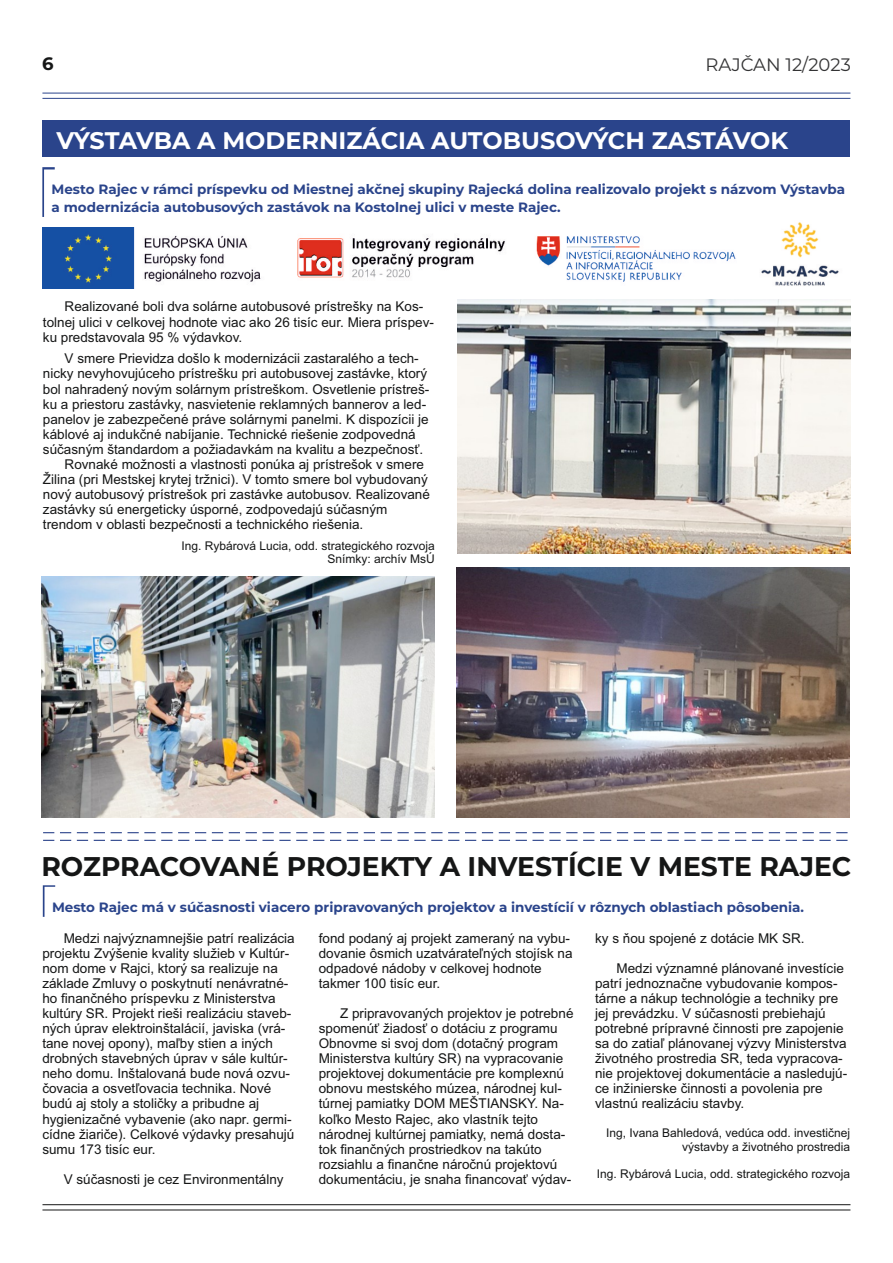
<style>
.page{position:relative;width:893px;height:1263px;background:#fff}
.page>*{position:absolute;margin:0;border:0;box-sizing:border-box;transform-origin:0 0}
.t1{font:700 27px "Montserrat";color:#151616}
.t2{font:700 24px "Montserrat";color:#fff}
.t3{font:18px "Montserrat";color:#343435}
.t4{font:700 18px "Montserrat";color:#151616}
.t5{font:13.5px/15.1px "Arial";color:#151616}
.t6{font:700 13.5px/18.6px "Montserrat";color:#2a448b}
.t7{font:12px/13.4px "Arial";color:#151616;text-align:right}
</style>
<div class="page">
<hr style="left:42px;top:93px;width:808px;height:1px;background:#2a448b">
<hr style="left:42px;top:98px;width:808px;height:1px;background:#2a448b">
<hr style="left:42px;top:1209px;width:808px;height:1px;background:#151616">
<hr style="left:42px;top:1204px;width:808px;height:1px;background:#151616">
<div style="left:42px;top:120px;width:808px;height:36px;background:#2a448b"></div>
<svg style="left:43px;top:840px;width:805px;height:1px"></svg>
<svg style="left:43px;top:832px;width:805px;height:1px"></svg>
<svg style="left:42px;top:167px;width:13px;height:50px"></svg>
<svg style="left:43px;top:885px;width:12px;height:32px"></svg>
<img style="left:457px;top:567px;width:393px;height:251px">
<img style="left:536px;top:236px;width:200px;height:46px">
<img style="left:297px;top:238px;width:208px;height:40px">
<img style="left:43px;top:228px;width:218px;height:60px">
<img style="left:761px;top:222px;width:78px;height:64px">
<img style="left:41px;top:577px;width:394px;height:240px">
<img style="left:457px;top:299px;width:393px;height:254px">
<h3 class="t4" style="left:42px;top:53px;width:13px">6</h3>
<h3 class="t3" style="left:705px;top:53px;width:147px">RAJČAN 12/2023</h3>
<h2 class="t2" style="left:56px;top:125px;width:733px">VÝSTAVBA A MODERNIZÁCIA AUTOBUSOVÝCH ZASTÁVOK</h2>
<p class="t6" style="left:52px;top:180px;width:795px">Mesto Rajec v rámci príspevku od Miestnej akčnej skupiny Rajecká dolina realizovalo projekt s názvom Výstavba a modernizácia autobusových zastávok na Kostolnej ulici v meste Rajec.</p>
<p class="t5" style="left:43px;top:300px;width:392px;text-indent:22px">Realizované boli dva solárne autobusové prístrešky na Kos&shy;tolnej ulici v celkovej hodnote viac ako 26 tisíc eur. Miera príspev&shy;ku predstavovala 95 % výdavkov.</p>
<p class="t5" style="left:65px;top:352px;width:356px">V smere Prievidza došlo k modernizácii zastaralého a tech-</p>
<p class="t5" style="left:43px;top:367px;width:386px">nicky nevyhovujúceho prístrešku pri autobusovej zastávke, ktorý</p>
<p class="t5" style="left:43px;top:382px;width:388px">bol nahradený novým solárnym prístreškom. Osvetlenie prístreš-</p>
<p class="t5" style="left:43px;top:398px;width:385px">ku a priestoru zastávky, nasvietenie reklamných bannerov a led-</p>
<p class="t5" style="left:43px;top:413px;width:387px">panelov je zabezpečené práve solárnymi panelmi. K dispozícii je</p>
<p class="t5" style="left:43px;top:428px;width:374px">káblové aj indukčné nabíjanie. Technické riešenie zodpovedná</p>
<p class="t5" style="left:43px;top:443px;width:382px">súčasným štandardom a požiadavkám na kvalitu a bezpečnosť.</p>
<p class="t5" style="left:65px;top:458px;width:361px">Rovnaké možnosti a vlastnosti ponúka aj prístrešok v smere</p>
<p class="t5" style="left:43px;top:473px;width:386px">Žilina (pri Mestskej krytej tržnici). V tomto smere bol vybudovaný</p>
<p class="t5" style="left:43px;top:488px;width:388px">nový autobusový prístrešok pri zastávke autobusov. Realizované</p>
<p class="t5" style="left:43px;top:503px;width:346px">zastávky sú energeticky úsporné, zodpovedajú súčasným</p>
<p class="t5" style="left:43px;top:518px;width:322px">trendom v oblasti bezpečnosti a technického riešenia.</p>
<p class="t7" style="left:181px;top:540px;width:255px">Ing. Rybárová Lucia, odd. strategického rozvoja<br>Snímky: archív MsÚ</p>
<h1 class="t1" style="left:41px;top:850px;width:811px">ROZPRACOVANÉ PROJEKTY A INVESTÍCIE V MESTE RAJEC</h1>
<p class="t6" style="left:52px;top:898px;width:754px">Mesto Rajec má v súčasnosti viacero pripravovaných projektov a investícií v rôznych oblastiach pôsobenia.</p>
<p class="t5" style="left:42px;top:931px;width:254px;text-indent:21px">Medzi najvýznamnejšie patrí realizácia projektu Zvýšenie kvality služieb v Kultúr&shy;nom dome v Rajci, ktorý sa realizuje na základe Zmluvy o poskytnutí nenávratné&shy;ho finančného príspevku z Ministerstva kultúry SR. Projekt rieši realizáciu staveb&shy;ných úprav elektroinštalácií, javiska (vrá&shy;tane novej opony), maľby stien a iných drobných stavebných úprav v sále kultúr&shy;neho domu. Inštalovaná bude nová ozvu&shy;čovacia a osvetľovacia technika. Nové budú aj stoly a stoličky a pribudne aj hygienizačné vybavenie (ako napr. germi&shy;cídne žiariče). Celkové výdavky presahujú sumu 173 tisíc eur.</p>
<p class="t5" style="left:64px;top:1173px;width:221px">V súčasnosti je cez Environmentálny</p>
<p class="t5" style="left:319px;top:931px;width:255px">fond podaný aj projekt zameraný na vybu&shy;dovanie ôsmich uzatvárateľných stojísk na odpadové nádoby v celkovej hodnote takmer 100 tisíc eur.</p>
<p class="t5" style="left:319px;top:1007px;width:256px;text-indent:21px">Z pripravovaných projektov je potrebné spomenúť žiadosť o dotáciu z programu Obnovme si svoj dom (dotačný program Ministerstva kultúry SR) na vypracovanie projektovej dokumentácie pre komplexnú obnovu mestského múzea, národnej kul&shy;túrnej pamiatky DOM MEŠTIANSKY. Na&shy;koľko Mesto Rajec, ako vlastník tejto národnej kultúrnej pamiatky, nemá dosta&shy;tok finančných prostriedkov na takúto rozsiahlu a finančne náročnú projektovú dokumentáciu, je snaha financovať výdav-</p>
<p class="t5" style="left:595px;top:931px;width:211px">ky s ňou spojené z dotácie MK SR.</p>
<p class="t5" style="left:595px;top:962px;width:254px;text-indent:21px">Medzi významné plánované investície patrí jednoznačne vybudovanie kompos&shy;tárne a nákup technológie a techniky pre jej prevádzku. V súčasnosti prebiehajú potrebné prípravné činnosti pre zapojenie sa do zatiaľ plánovanej výzvy Ministerstva životného prostredia SR, teda vypracova&shy;nie projektovej dokumentácie a nasledujú&shy;ce inžinierske činnosti a povolenia pre vlastnú realizáciu stavby.</p>
<p class="t7" style="left:606px;top:1127px;width:246px">Ing, Ivana Bahledová, vedúca odd. investičnej výstavby a životného prostredia</p>
<p class="t7" style="left:597px;top:1168px;width:255px">Ing. Rybárová Lucia, odd. strategického rozvoja</p>
</div>
